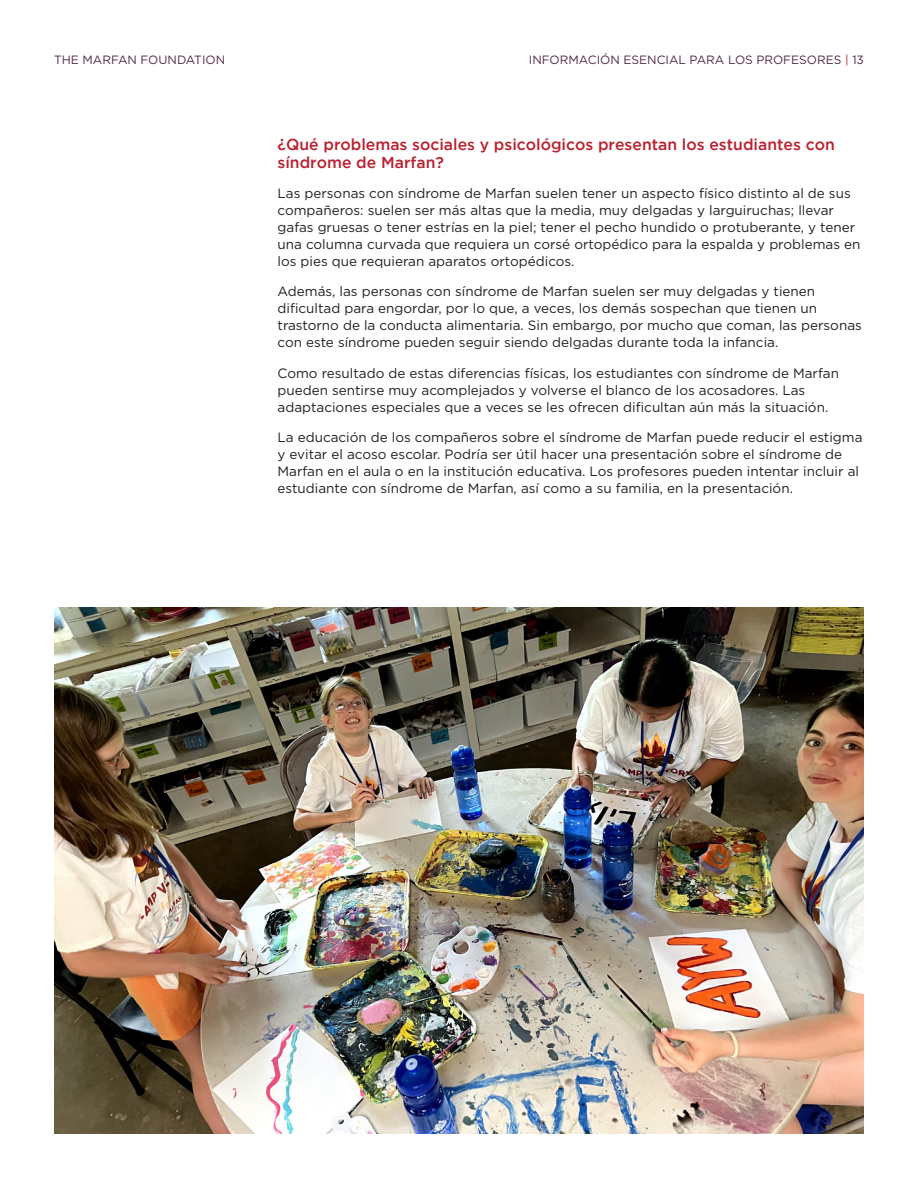
<style>
.page{position:relative;width:918px;height:1188px;background:#fff}
.page>*{position:absolute;margin:0;border:0;box-sizing:border-box;transform-origin:0 0}
.t1{font:500 15.75px/18px "Gotham";color:#ba202e}
.t2{font:13.5px/17px "Gotham";color:#231f20}
.t3{font:12px "Gotham";color:#512a44}
.s1{color:#ba202e}
</style>
<div class="page">
<img style="left:54px;top:608px;width:810px;height:526px">
<p class="t3" style="left:54px;top:52px;width:173px">THE MARFAN FOUNDATION</p>
<p class="t3" style="left:529px;top:52px;width:337px">INFORMACIÓN ESENCIAL PARA LOS PROFESORES <span class="s1">|</span> 13</p>
<p class="t1" style="left:278px;top:135px;width:559px">¿Qué problemas sociales y psicológicos presentan los estudiantes con síndrome de Marfan?</p>
<p class="t2" style="left:278px;top:185px;width:584px">Las personas con síndrome de Marfan suelen tener un aspecto físico distinto al de sus compañeros: suelen ser más altas que la media, muy delgadas y larguiruchas; llevar gafas gruesas o tener estrías en la piel; tener el pecho hundido o protuberante, y tener una columna curvada que requiera un corsé ortopédico para la espalda y problemas en los pies que requieran aparatos ortopédicos.</p>
<p class="t2" style="left:278px;top:283px;width:586px">Además, las personas con síndrome de Marfan suelen ser muy delgadas y tienen dificultad para engordar, por lo que, a veces, los demás sospechan que tienen un trastorno de la conducta alimentaria. Sin embargo, por mucho que coman, las personas con este síndrome pueden seguir siendo delgadas durante toda la infancia.</p>
<p class="t2" style="left:278px;top:364px;width:563px">Como resultado de estas diferencias físicas, los estudiantes con síndrome de Marfan pueden sentirse muy acomplejados y volverse el blanco de los acosadores. Las adaptaciones especiales que a veces se les ofrecen dificultan aún más la situación.</p>
<p class="t2" style="left:278px;top:429px;width:587px">La educación de los compañeros sobre el síndrome de Marfan puede reducir el estigma y evitar el acoso escolar. Podría ser útil hacer una presentación sobre el síndrome de Marfan en el aula o en la institución educativa. Los profesores pueden intentar incluir al estudiante con síndrome de Marfan, así como a su familia, en la presentación.</p>
</div>
